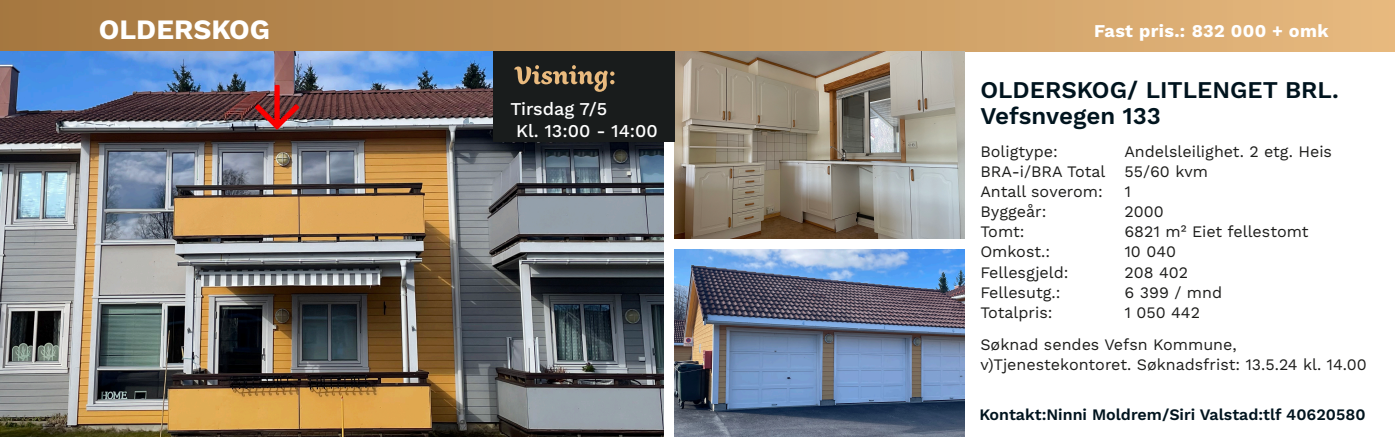
<style>
.page{position:relative;width:1395px;height:437px;background:#fff}
.page>*{position:absolute;margin:0;border:0;box-sizing:border-box;transform-origin:0 0}
.t1{font:700 28px "Work Sans";color:#fff}
.t2{font:600 24px/26px "Work Sans";color:#00141e}
.t3{font:500 18px/22px "Work Sans";color:#fff}
.t4{font:700 18px "Work Sans";letter-spacing:.02em;color:#fff}
.t5{font:16px/20px "Work Sans";color:#1d1d1b}
.t6{font:600 16px "Work Sans";color:#00141e}
</style>
<div class="page">
<div style="left:0;top:0;width:1395px;height:51px;background:linear-gradient(to right,#a4763e,#e6b87e)"></div>
<img style="left:0;top:51px;width:663px;height:386px">
<img style="left:675px;top:51px;width:289px;height:187px">
<img style="left:675px;top:249px;width:289px;height:188px">
<div style="left:493px;top:51px;width:182px;height:91px;background:#191c1c"></div>
<svg style="left:514px;top:65px;width:100px;height:27px"></svg>
<h1 class="t1" style="left:99px;top:13px;width:173px">OLDERSKOG</h1>
<p class="t4" style="left:1094px;top:21px;width:236px">Fast pris.: 832 000 + omk</p>
<h2 class="t2" style="left:980px;top:77px;width:360px">OLDERSKOG/ LITLENGET BRL.<br>Vefsnvegen 133</h2>
<p class="t3" style="left:516px;top:99px;width:143px;text-indent:-6px">Tirsdag 7/5<br>Kl. 13:00 ‑ 14:00</p>
<p class="t5" style="left:980px;top:142px;width:353px;text-indent:144px">Andelsleilighet. 2 etg. Heis<br>BRA‑i/BRA Total 55/60 kvm<br>Antall soverom:</p>
<p class="t5" style="left:980px;top:142px;width:79px">Boligtype:</p>
<p class="t5" style="left:1124px;top:182px;width:8px">1</p>
<p class="t5" style="left:980px;top:202px;width:68px">Byggeår:</p>
<p class="t5" style="left:1124px;top:202px;width:41px">2000</p>
<p class="t5" style="left:980px;top:222px;width:46px">Tomt:</p>
<p class="t5" style="left:1124px;top:222px;width:186px">6821 m² Eiet fellestomt</p>
<p class="t5" style="left:980px;top:242px;width:71px">Omkost.:</p>
<p class="t5" style="left:1124px;top:242px;width:53px">10 040</p>
<p class="t5" style="left:980px;top:262px;width:90px">Fellesgjeld:</p>
<p class="t5" style="left:1124px;top:262px;width:65px">208 402</p>
<p class="t5" style="left:980px;top:282px;width:82px">Fellesutg.:</p>
<p class="t5" style="left:1124px;top:282px;width:99px">6 399 / mnd</p>
<p class="t5" style="left:980px;top:302px;width:74px">Totalpris:</p>
<p class="t5" style="left:980px;top:296px;width:258px;line-height:32px;text-indent:144px">1 050 442<br>Søknad sendes Vefsn Kommune,</p>
<p class="t5" style="left:980px;top:355px;width:388px">v)Tjenestekontoret. Søknadsfrist: 13.5.24 kl. 14.00</p>
<p class="t6" style="left:979px;top:405px;width:388px">Kontakt:Ninni Moldrem/Siri Valstad:tlf 40620580</p>
</div>
